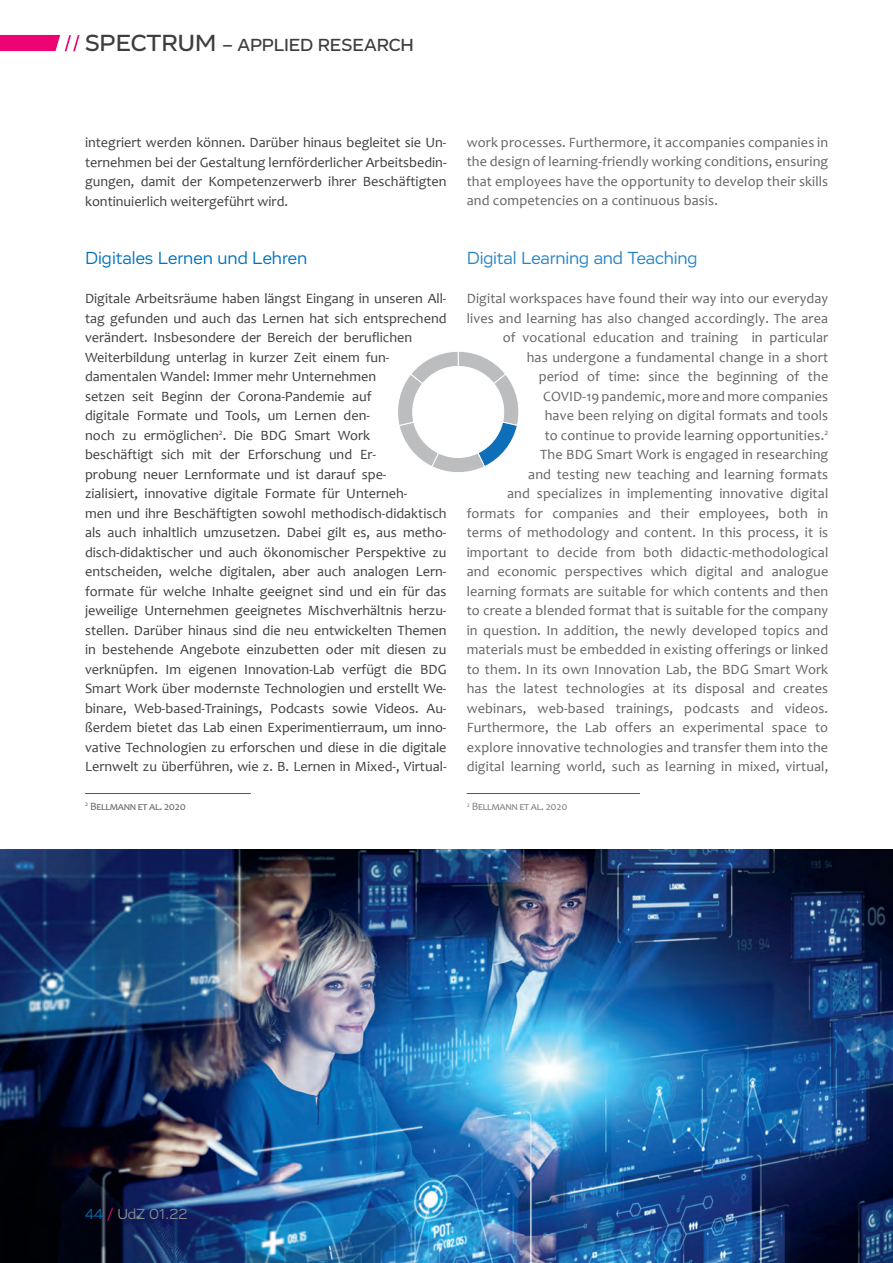
<style>
.page{position:relative;width:893px;height:1263px;background:#fff}
.page>*{position:absolute;margin:0;border:0;box-sizing:border-box;transform-origin:0 0}
.t1{font:18px "Vito";letter-spacing:-.01em;color:#2783c5}
.t2{font:500 18px "Vito";letter-spacing:-.01em;color:#3e3e3f}
.t3{font:18px "Vito";color:#0072bc}
.t4{font:15px "Vito";letter-spacing:-.005em;color:#8a8c8f}
.t5{font:14.25px/19.5px "Candara";color:#3e3e3f;text-align:justify}
.t6{font:14.25px/19.5px "Candara";letter-spacing:.01em;color:#636366;text-align:justify}
.t7{font:11.25px "Candara";letter-spacing:-.03em;color:#636366}
.t8{font:11.25px "Candara";letter-spacing:-.03em;color:#808285}
.s1{font-size:24px}
.s2{color:#0072bc}
.s3{color:#ed0372}
</style>
<div class="page">
<svg style="left:0;top:35px;width:80px;height:16px"></svg>
<img style="left:0;top:849px;width:893px;height:414px">
<hr style="left:85px;top:793px;width:166px;height:1px;background:#57585a">
<hr style="left:467px;top:793px;width:173px;height:1px;background:#57585a">
<svg style="left:398px;top:352px;width:121px;height:120px"></svg>
<p class="t2" style="left:85px;top:34px;width:330px"><span class="s1">SPECTRUM</span> – APPLIED RESEARCH</p>
<p class="t5" style="left:85px;top:133px;width:363px">integriert werden können. Darüber hinaus begleitet sie Un&shy;ternehmen bei der Gestaltung lernförderlicher Arbeitsbedin&shy;gungen, damit der Kompetenzerwerb ihrer Beschäftigten kontinuierlich weitergeführt wird.</p>
<p class="t3" style="left:85px;top:247px;width:224px">Digitales Lernen und Lehren</p>
<p class="t5" style="left:85px;top:289px;width:363px;text-align:left">Digitale Arbeitsräume haben längst Eingang in unseren All&shy;tag gefunden und auch das Lernen hat sich entsprechend verändert. Insbesondere der Bereich der beruflichen Weiterbildung unterlag in kurzer Zeit einem fun&shy;damentalen Wandel: Immer mehr Unternehmen<br>setzen seit Beginn der Corona-Pandemie auf<br>digitale Formate und Tools, um Lernen den-<br>noch zu ermöglichen<sup>2</sup>. Die BDG Smart Work<br>beschäftigt sich mit der Erforschung und Er-<br>probung neuer Lernformate und ist darauf spe-<br>zialisiert, innovative digitale Formate für Unterneh-<br>men und ihre Beschäftigten sowohl methodisch-didaktisch als auch inhaltlich umzusetzen. Dabei gilt es, aus metho&shy;disch-didaktischer und auch ökonomischer Perspektive zu entscheiden, welche digitalen, aber auch analogen Lern&shy;formate für welche Inhalte geeignet sind und ein für das jeweilige Unternehmen geeignetes Mischverhältnis herzu&shy;stellen. Darüber hinaus sind die neu entwickelten Themen in bestehende Angebote einzubetten oder mit diesen zu verknüpfen. Im eigenen Innovation-Lab verfügt die BDG Smart Work über modernste Technologien und erstellt We&shy;binare, Web-based-Trainings, Podcasts sowie Videos. Au&shy;ßerdem bietet das Lab einen Experimentierraum, um inno&shy;vative Technologien zu erforschen und diese in die digitale Lernwelt zu überführen, wie z. B. Lernen in Mixed-, Virtual-</p>
<p class="t6" style="left:467px;top:132px;width:363px">work processes. Furthermore, it accompanies companies in the design of learning-friendly working conditions, ensuring that employees have the opportunity to develop their skills and competencies on a continuous basis.</p>
<p class="t1" style="left:467px;top:247px;width:232px">Digital Learning and Teaching</p>
<p class="t6" style="left:467px;top:289px;width:363px;text-align:right">Digital workspaces have found their way into our everyday lives and learning has also changed accordingly. The area of vocational education and training in particular<br>has undergone a fundamental change in a short<br>period of time: since the beginning of the<br>COVID-19 pandemic, more and more companies<br>have been relying on digital formats and tools<br>to continue to provide learning opportunities.<sup>2<br></sup>The BDG Smart Work is engaged in researching<br>and testing new teaching and learning formats<br>and specializes in implementing innovative digital formats for companies and their employees, both in terms of methodology and content. In this process, it is important to decide from both didactic-methodological and economic perspectives which digital and analogue learning formats are suitable for which contents and then to create a blended format that is suitable for the company in question. In addition, the newly developed topics and materials must be embedded in existing offerings or linked to them. In its own Innovation Lab, the BDG Smart Work has the latest technologies at its disposal and creates webinars, web-based trainings, podcasts and videos.<br>Furthermore, the Lab offers an experimental space to explore innovative technologies and transfer them into the digital learning world, such as learning in mixed, virtual,</p>
<p class="t7" style="left:85px;top:799px;width:102px"><sup>2</sup> Bellmann et al. 2020</p>
<p class="t8" style="left:467px;top:800px;width:102px"><sup>2</sup> Bellmann et al. 2020</p>
<p class="t4" style="left:85px;top:1205px;width:104px"><span class="s2">44</span> <span class="s3">/</span> UdZ 01.22</p>
</div>
